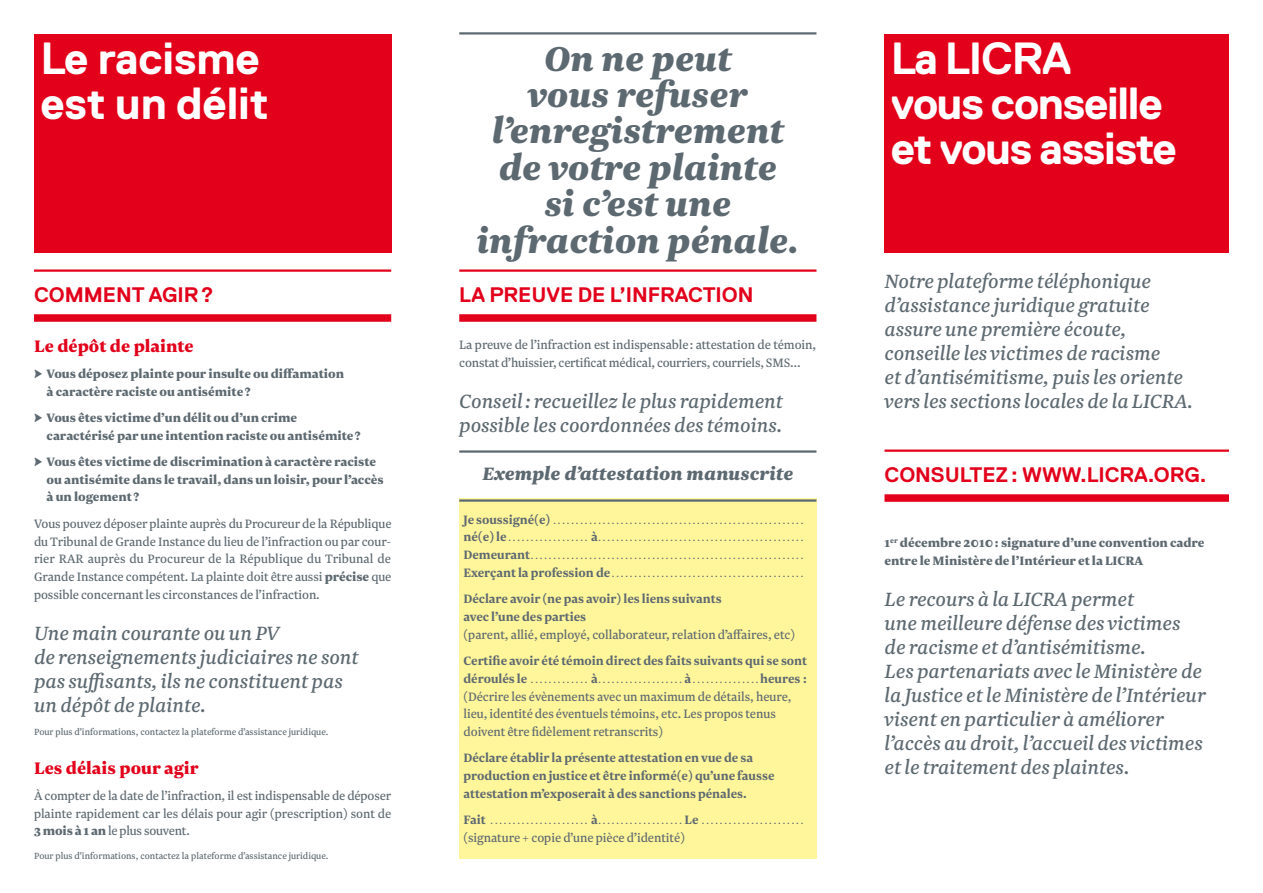
<style>
.page{position:relative;width:1263px;height:893px;background:#fff}
.page>*{position:absolute;margin:0;border:0;box-sizing:border-box;transform-origin:0 0}
.t1{font:700 45px/45px "Replica";letter-spacing:-.03em;color:#fff}
.t2{font:700 45px/45px "Replica";letter-spacing:-.005em;color:#fff}
.t3{font:italic 900 40.5px/36.3px "Newzald";color:#5d6970;text-align:center}
.t4{font:italic 22.5px/24px "Newzald";color:#5d6970}
.t5{font:700 21px "Replica";letter-spacing:-.005em;color:#e2001a}
.t6{font:italic 900 21px "Newzald";color:#5d6970}
.t7{font:900 19.5px "Newzald";color:#e2001a}
.t8{font:14.25px/17.7px "Newzald";letter-spacing:-.005em;color:#5d6970;text-align:justify}
.t9{font:900 14.25px/17.7px "Newzald";color:#5d6970}
.t10{font:700 14.25px/17.7px "Newzald";color:#5d6970}
.t11{font:10.5px/17.9px "Newzald";color:#5d6970}
.s1{font-weight:900}
.s2{font-weight:400;font-size:10.5px}
.s3{font-weight:700;font-size:14.25px}
</style>
<div class="page">
<div style="left:459px;top:499px;width:357px;height:360px;background:#fff59b"></div>
<hr style="left:459px;top:450px;width:357px;height:3px;background:#5d6970">
<hr style="left:459px;top:499px;width:357px;height:3px;background:#5d6970">
<hr style="left:884px;top:449px;width:345px;height:3px;background:#e2001a">
<div style="left:884px;top:494px;width:345px;height:8px;background:#e2001a"></div>
<div style="left:34px;top:34px;width:357px;height:219px;background:#e2001a"></div>
<div style="left:884px;top:34px;width:345px;height:219px;background:#e2001a"></div>
<hr style="left:34px;top:269px;width:357px;height:3px;background:#e2001a">
<div style="left:34px;top:314px;width:357px;height:8px;background:#e2001a"></div>
<hr style="left:459px;top:32px;width:357px;height:3px;background:#5d6970">
<hr style="left:459px;top:269px;width:357px;height:3px;background:#e2001a">
<div style="left:459px;top:314px;width:357px;height:8px;background:#e2001a"></div>
<h1 class="t2" style="left:40px;top:36px;width:230px">LE RACISME<br>EST UN DÉLIT</h1>
<h1 class="t1" style="left:891px;top:36px;width:288px">LA LICRA<br>VOUS CONSEILLE<br>ET VOUS ASSISTE</h1>
<h2 class="t3" style="left:477px;top:38px;width:324px">On ne peut<br>vous refuser l’enregistrement de votre plainte<br>si c’est une infraction pénale.</h2>
<h3 class="t5" style="left:459px;top:283px;width:45px">LA PRE</h3>
<h3 class="t5" style="left:531px;top:283px;width:108px">UVE DE L’INFRACTION</h3>
<h3 class="t4" style="left:884px;top:269px;width:310px">Notre plateforme téléphonique d’assistance juridique gratuite assure une première écoute, conseille les victimes de racisme<br>et d’antisémitisme, puis les oriente vers les sections locales de la LICRA.</h3>
<h3 class="t5" style="left:34px;top:283px;width:84px">COMMENT</h3>
<h3 class="t5" style="left:149px;top:283px;width:11px">AGIR</h3>
<h3 class="t5" style="left:201px;top:283px;width:15px">?</h3>
<h3 class="t7" style="left:34px;top:333px;width:161px">Le dépôt de plainte</h3>
<p class="t9" style="left:47px;top:364px;width:299px;text-indent:-13px">► Vous déposez plainte pour insulte ou diffamation à caractère raciste ou antisémite ?</p>
<p class="t9" style="left:47px;top:408px;width:316px;text-indent:-13px">► Vous êtes victime d’un délit ou d’un crime caractérisé par une intention raciste ou antisémite ?</p>
<p class="t9" style="left:47px;top:452px;width:338px;text-indent:-13px">► Vous êtes victime de discrimination à caractère raciste ou antisémite dans le travail, dans un loisir, pour l’accès à un logement ?</p>
<p class="t8" style="left:34px;top:514px;width:359px">Vous pouvez déposer plainte auprès du Procureur de la République du Tribunal de Grande Instance du lieu de l’infraction ou par cour&shy;rier RAR auprès du Procureur de la République du Tribunal de Grande Instance compétent. La plainte doit être aussi <span class="s1">précise</span> que possible concernant les circonstances de l’infraction.</p>
<h3 class="t4" style="left:34px;top:621px;width:326px">Une main courante ou un PV<br>de renseignements judiciaires ne sont pas suffisants, ils ne constituent pas un dépôt de plainte.</h3>
<p class="t11" style="left:34px;top:723px;width:296px">Pour plus d’informations, contactez la plateforme d’assistance juridique.</p>
<h3 class="t7" style="left:34px;top:755px;width:166px">Les délais pour agir</h3>
<p class="t8" style="left:34px;top:787px;width:359px">À compter de la date de l’infraction, il est indispensable de déposer plainte rapidement car les délais pour agir (prescription) sont de <span class="s1">3 mois à 1 an</span> le plus souvent.</p>
<p class="t11" style="left:34px;top:846px;width:296px">Pour plus d’informations, contactez la plateforme d’assistance juridique.</p>
<p class="t8" style="left:459px;top:336px;width:358px">La preuve de l’infraction est indispensable : attestation de témoin, constat d’huissier, certificat médical, courriers, courriels, SMS…</p>
<h3 class="t4" style="left:459px;top:389px;width:325px">Conseil : recueillez le plus rapidement possible les coordonnées des témoins.</h3>
<h3 class="t6" style="left:482px;top:460px;width:312px">Exemple d’attestation manuscrite</h3>
<p class="t10" style="left:463px;top:510px;width:92px">Je soussigné(e)<span class="s2">.........</span></p>
<p class="t11" style="left:589px;top:511px;width:215px">. . . . . . . . . . . . . . . . . . . . . . . . . . . . . . . . . . . . . . . . . . . . . . . .</p>
<p class="t11" style="left:463px;top:529px;width:47px"><span class="s3">né(e) le</span>...................</p>
<p class="t11" style="left:591px;top:529px;width:10px"><span class="s3">à</span>...............................................</p>
<p class="t11" style="left:463px;top:547px;width:70px"><span class="s3">Demeurant</span>..............</p>
<p class="t11" style="left:463px;top:547px;width:341px;text-indent:126px">. . . . . . . . . . . . . . . . . . . . . . . . . . . . . . . . . . . . . . . . . . . . . . . .<br><span class="s3">Exerçant la profession de</span>............................................</p>
<p class="t10" style="left:463px;top:590px;width:260px">Déclare avoir (ne pas avoir) les liens suivants avec l’une des parties</p>
<p class="t8" style="left:463px;top:625px;width:333px">(parent, allié, employé, collaborateur, relation d’affaires, etc)</p>
<p class="t10" style="left:463px;top:651px;width:345px">Certifie avoir été témoin direct des faits suivants qui se sont</p>
<p class="t11" style="left:463px;top:671px;width:69px"><span class="s3">déroulés le</span> ..............</p>
<p class="t11" style="left:591px;top:671px;width:10px"><span class="s3">à</span>....................</p>
<p class="t11" style="left:685px;top:671px;width:10px"><span class="s3">à</span>................</p>
<p class="t10" style="left:760px;top:669px;width:48px">heures :</p>
<p class="t8" style="left:463px;top:687px;width:329px;text-align:left">(Décrire les évènements avec un maximum de détails, heure, lieu, identité des éventuels témoins, etc. Les propos tenus doivent être fidèlement retranscrits)</p>
<p class="t10" style="left:463px;top:749px;width:312px">Déclare établir la présente attestation en vue de sa production en justice et être informé(e) qu’une fausse attestation m’exposerait à des sanctions pénales.</p>
<p class="t11" style="left:463px;top:812px;width:29px"><span class="s3">Fait</span> .......................</p>
<p class="t11" style="left:591px;top:812px;width:10px"><span class="s3">à</span>....................</p>
<p class="t11" style="left:685px;top:812px;width:19px"><span class="s3">Le</span>........................</p>
<p class="t8" style="left:463px;top:829px;width:223px">(signature + copie d’une pièce d’identité)</p>
<h3 class="t5" style="left:884px;top:463px;width:31px">CONS</h3>
<h3 class="t5" style="left:945px;top:463px;width:36px">ULTEZ</h3>
<h3 class="t5" style="left:1011px;top:463px;width:101px">: WWW.LICRA</h3>
<h3 class="t5" style="left:1148px;top:463px;width:22px">.ORG</h3>
<h3 class="t5" style="left:1200px;top:463px;width:8px">.</h3>
<p class="t9" style="left:884px;top:533px;width:322px">1<sup>er</sup> décembre 2010 : signature d’une convention cadre entre le Ministère de l’Intérieur et la LICRA</p>
<p class="t4" style="left:884px;top:587px;width:323px">Le recours à la LICRA permet<br>une meilleure défense des victimes de racisme et d’antisémitisme.<br>Les partenariats avec le Ministère de la Justice et le Ministère de l’Intérieur visent en particulier à améliorer l’accès au droit, l’accueil des victimes et le traitement des plaintes.</p>
</div>
